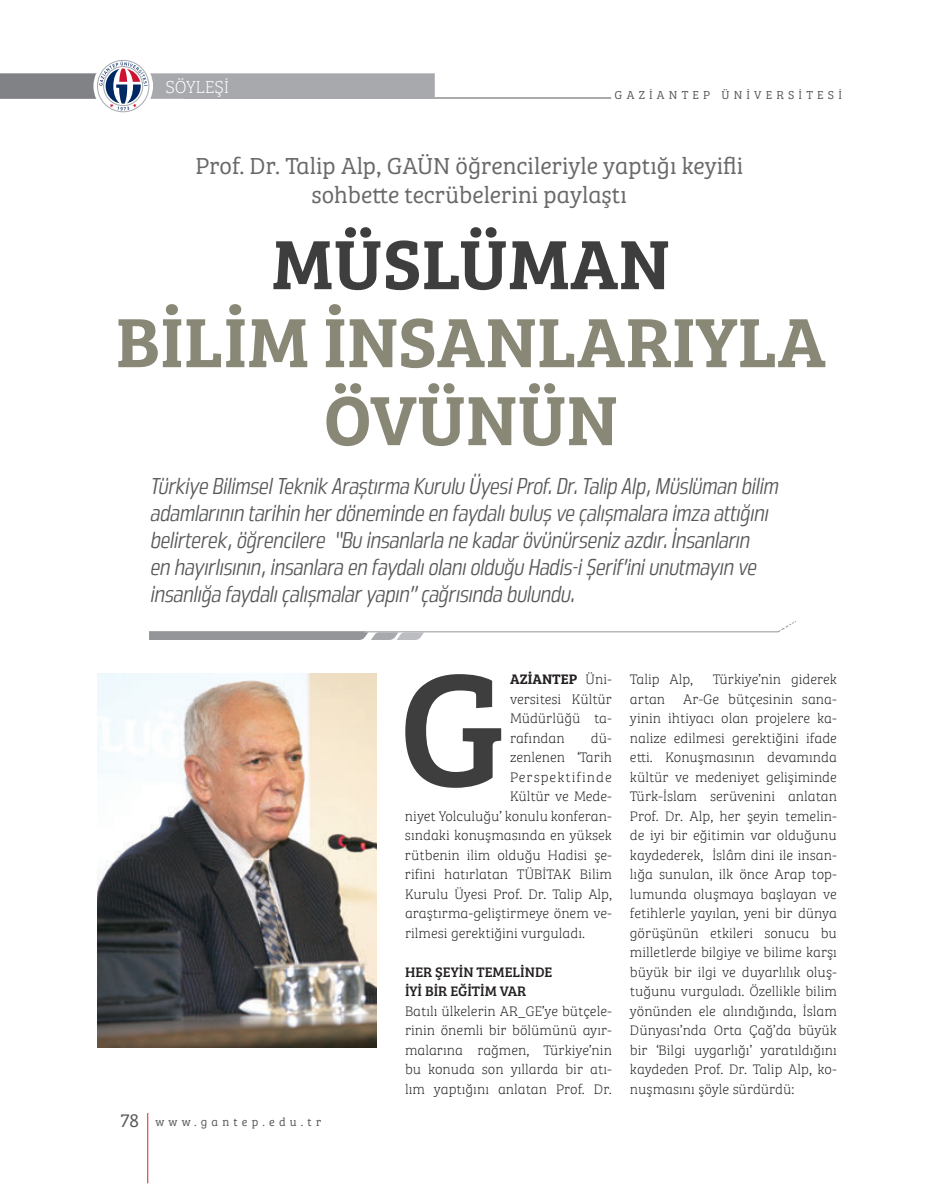
<style>
.page{position:relative;width:927px;height:1195px;background:#fff}
.page>*{position:absolute;margin:0;border:0;box-sizing:border-box;transform-origin:0 0}
.t1{font:165px "Bree Serif";color:#3e3e3f}
.t2{font:600 72px/78px "Bree Serif";color:#898877}
.t3{font:600 72px "Bree Serif";color:#3e3e3f}
.t4{font:300 24px/28.5px "Bree Serif";color:#69696c;text-align:center}
.t5{font:italic 22.5px/27px "Great Escape Narrow Lt";color:#57585a}
.t6{font:100 18px "Bree Serif";color:#fff}
.t7{font:100 14.25px/19.5px "Bree Serif";color:#231f20;text-align:justify}
.t8{font:14.25px/19.5px "Bree Serif";color:#231f20}
.t9{font:100 14.25px "Bree Serif";letter-spacing:.07em;color:#231f20}
.t10{font:300 12px "Bree Serif";letter-spacing:.35em;color:#57585a}
.s1{font-size:19.5px}
.s2{font-weight:600}
</style>
<div class="page">
<hr style="left:147px;top:1113px;width:1px;height:70px;background:#da2128">
<hr style="left:185px;top:98px;width:426px;height:1px;background:#57585a">
<svg style="left:0;top:60px;width:435px;height:52px"></svg>
<svg style="left:149px;top:621px;width:647px;height:19px"></svg>
<img style="left:98px;top:673px;width:278px;height:374px">
<p class="t6" style="left:165px;top:74px;width:63px">SÖYLEŞİ</p>
<p class="t10" style="left:615px;top:86px;width:229px">GAZİANTEP ÜNİVERSİTESİ</p>
<h3 class="t4" style="left:195px;top:151px;width:549px">Prof. Dr. Talip Alp, GAÜN öğrencileriyle yaptığı keyifli sohbette tecrübelerini paylaştı</h3>
<h2 class="t3" style="left:271px;top:209px;width:241px">MÜSLÜMAN</h2>
<h2 class="t2" style="left:324px;top:299px;width:496px;text-indent:-208px">BILIM INSANLARIYLA<br>ÖVÜNÜN</h2>
<p class="t5" style="left:150px;top:472px;width:629px">Türkiye Bilimsel Teknik Araştırma Kurulu Üyesi Prof. Dr. Talip Alp, Müslüman bilim adamlarının tarihin her döneminde en faydalı buluş ve çalışmalara imza attığını belirterek, öğrencilere “Bu insanlarla ne kadar övünürseniz azdır. İnsanların<br>en hayırlısının, insanlara en faydalı olanı olduğu Hadis-i Şerif’ini unutmayın ve insanlığa faydalı çalışmalar yapın” çağrısında bulundu.</p>
<p class="t10" style="left:121px;top:1113px;width:202px"><span class="s1">78</span> www.gantep.edu.tr</p>
<p class="t7" style="left:510px;top:669px;width:103px"><span class="s2">AZIANTEP</span> Üni&shy;versitesi Kültür Müdürlüğü ta&shy;rafından</p>
<h1 class="t1" style="left:398px;top:606px;width:110px">G</h1>
<p class="t7" style="left:591px;top:727px;width:23px">dü-</p>
<p class="t7" style="left:510px;top:747px;width:103px">zenlenen ‘Tarih</p>
<p class="t9" style="left:510px;top:767px;width:103px">Perspektifinde</p>
<p class="t7" style="left:510px;top:786px;width:103px">Kültür ve Mede-</p>
<p class="t7" style="left:405px;top:805px;width:208px">niyet Yolculuğu’ konulu konferan-</p>
<p class="t7" style="left:405px;top:825px;width:208px">sındaki konuşmasında en yüksek</p>
<p class="t7" style="left:405px;top:844px;width:208px">rütbenin ilim olduğu Hadisi şe-</p>
<p class="t7" style="left:405px;top:864px;width:208px">rifini hatırlatan TÜBİTAK Bilim</p>
<p class="t7" style="left:405px;top:883px;width:208px">Kurulu Üyesi Prof. Dr. Talip Alp,</p>
<p class="t7" style="left:405px;top:903px;width:208px">araştırma-geliştirmeye önem ve-</p>
<p class="t7" style="left:405px;top:922px;width:182px">rilmesi gerektiğini vurguladı.</p>
<p class="t8" style="left:405px;top:961px;width:149px">HER ŞEYİN TEMELİNDE<br>İYİ BİR EĞİTİM VAR</p>
<p class="t7" style="left:405px;top:1000px;width:208px">Batılı ülkelerin AR_GE’ye bütçele&shy;rinin önemli bir bölümünü ayır&shy;malarına rağmen, Türkiye’nin bu konuda son yıllarda bir atı&shy;lım yaptığını anlatan Prof. Dr.</p>
<p class="t7" style="left:630px;top:669px;width:65px">Talip Alp,</p>
<p class="t7" style="left:713px;top:669px;width:126px">Türkiye’nin giderek</p>
<p class="t7" style="left:630px;top:688px;width:37px">artan</p>
<p class="t7" style="left:630px;top:688px;width:208px;text-indent:53px">Ar-Ge bütçesinin sana&shy;yinin ihtiyacı olan projelere ka&shy;nalize edilmesi gerektiğini ifade etti. Konuşmasının devamında kültür ve medeniyet gelişiminde Türk-İslam serüvenini anlatan Prof. Dr. Alp, her şeyin temelin&shy;de iyi bir eğitimin var olduğunu kaydederek, İslâm dini ile insan&shy;lığa sunulan, ilk önce Arap top&shy;lumunda oluşmaya başlayan ve fetihlerle yayılan, yeni bir dünya görüşünün etkileri sonucu bu milletlerde bilgiye ve bilime karşı büyük bir ilgi ve duyarlılık oluş&shy;tuğunu vurguladı. Özellikle bilim yönünden ele alındığında, İslam Dünyası’nda Orta Çağ’da büyük bir ‘Bilgi uygarlığı’ yaratıldığını kaydeden Prof. Dr. Talip Alp, ko&shy;nuşmasını şöyle sürdürdü:</p>
</div>
